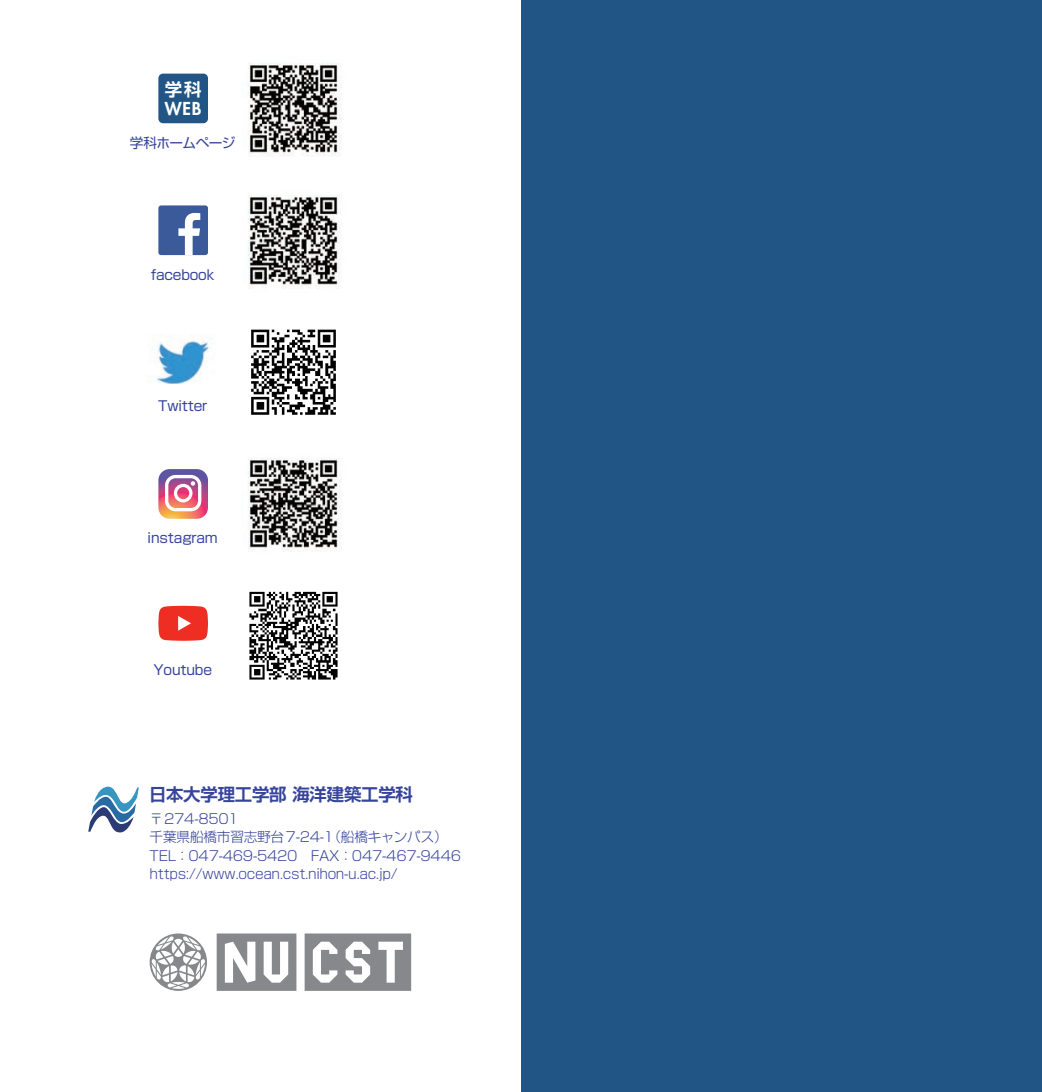
<style>
.page{position:relative;width:1042px;height:1092px;background:#fff}
.page>*{position:absolute;margin:0;border:0;box-sizing:border-box;transform-origin:0 0}
.t1{font:700 17.32px "Shin Go Pro De";letter-spacing:-.01em;color:#36449c}
.t2{font:800 17.32px "Futura";color:#fff}
.t3{font:700 17.32px "Shin Go Pro De";color:#fff}
.t4{font:300 13.65px/18.4px "Shin Go Pro";letter-spacing:-.02em;color:#36449c}
.t5{font:13.65px "Shin Go Pro";letter-spacing:-.01em;color:#36449c}
.t6{font:13.65px "Shin Go Pro";letter-spacing:-.04em;color:#36449c}
</style>
<div class="page">
<div style="left:522px;top:0;width:520px;height:1091px;background:#205585"></div>
<img style="left:154px;top:338px;width:59px;height:46px">
<svg style="left:88px;top:786px;width:51px;height:46px"></svg>
<img style="left:248px;top:195px;width:93px;height:94px">
<img style="left:249px;top:591px;width:89px;height:89px">
<div style="left:158px;top:205px;width:50px;height:50px;background:#3b5a9a;border-radius:3px"></div>
<svg style="left:178px;top:213px;width:22px;height:42px"></svg>
<img style="left:248px;top:458px;width:94px;height:94px">
<svg style="left:158px;top:469px;width:50px;height:49px"></svg>
<svg style="left:158px;top:605px;width:50px;height:35px;background:#f0493f"></svg>
<img style="left:251px;top:329px;width:85px;height:86px">
<img style="left:248px;top:63px;width:94px;height:94px">
<svg style="left:150px;top:933px;width:57px;height:57px"></svg>
<svg style="left:217px;top:933px;width:79px;height:57px"></svg>
<svg style="left:305px;top:933px;width:106px;height:57px"></svg>
<div style="left:158px;top:74px;width:50px;height:49px;background:#205585;border-radius:5px"></div>
<p class="t3" style="left:165px;top:75px;width:38px">学科</p>
<p class="t2" style="left:165px;top:97px;width:38px">WEB</p>
<p class="t6" style="left:130px;top:131px;width:107px">学科ホームページ</p>
<p class="t5" style="left:151px;top:263px;width:65px">facebook</p>
<p class="t5" style="left:158px;top:395px;width:50px">Twitter</p>
<p class="t5" style="left:148px;top:527px;width:72px">instagram</p>
<p class="t5" style="left:153px;top:658px;width:60px">Youtube</p>
<p class="t1" style="left:149px;top:779px;width:265px">日本大学理工学部海洋建築工学科</p>
<p class="t4" style="left:150px;top:807px;width:313px">〒274-8501<br>千葉県船橋市習志野台7-24-1（船橋キャンパス）<br>TEL：047-469-5420 FAX：047-467-9446 https://www.ocean.cst.nihon-u.ac.jp/</p>
</div>
